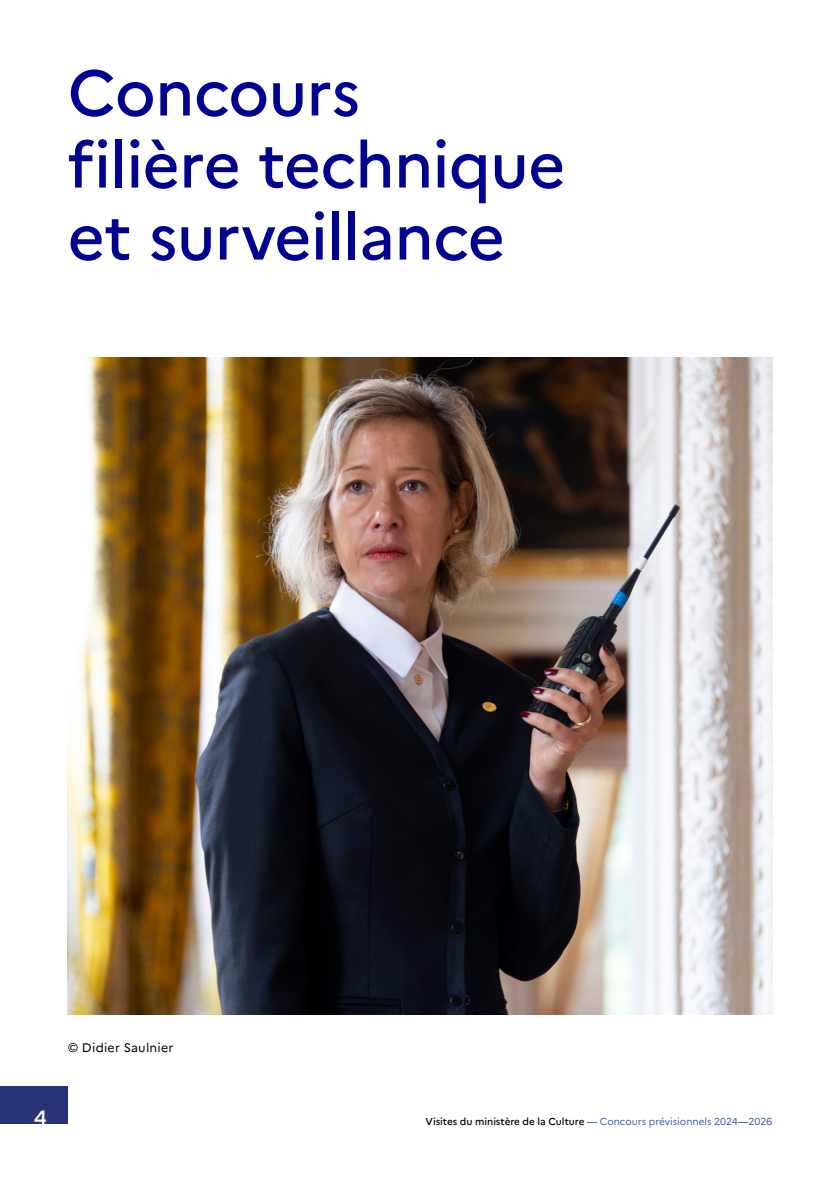
<style>
.page{position:relative;width:840px;height:1191px;background:#fff}
.page>*{position:absolute;margin:0;border:0;box-sizing:border-box;transform-origin:0 0}
.t1{font:500 64px/72px "Marianne";letter-spacing:-.015em;color:#000091}
.t2{font:500 22px "Marianne";color:#fff}
.t3{font:12.4px "Marianne";letter-spacing:.02em;color:#000}
.t4{font:500 10px "Marianne";color:#000}
.s1{color:#3b5fa9}
.s2{font-weight:400;color:#3b5fa9}
</style>
<div class="page">
<img style="left:68px;top:357px;width:704px;height:657px">
<div style="left:0;top:1085px;width:67px;height:38px;background:#273475"></div>
<h1 class="t1" style="left:68px;top:52px;width:499px">Concours<br>filière technique et surveillance</h1>
<p class="t3" style="left:68px;top:1037px;width:107px">© Didier Saulnier</p>
<h2 class="t2" style="left:34px;top:1100px;width:15px">4</h2>
<p class="t4" style="left:425px;top:1113px;width:348px">Visites du ministère de la Culture <span class="s1">—</span> <span class="s2">Concours prévisionnels 2024</span><span class="s1">—</span><span class="s2">2026</span></p>
</div>
